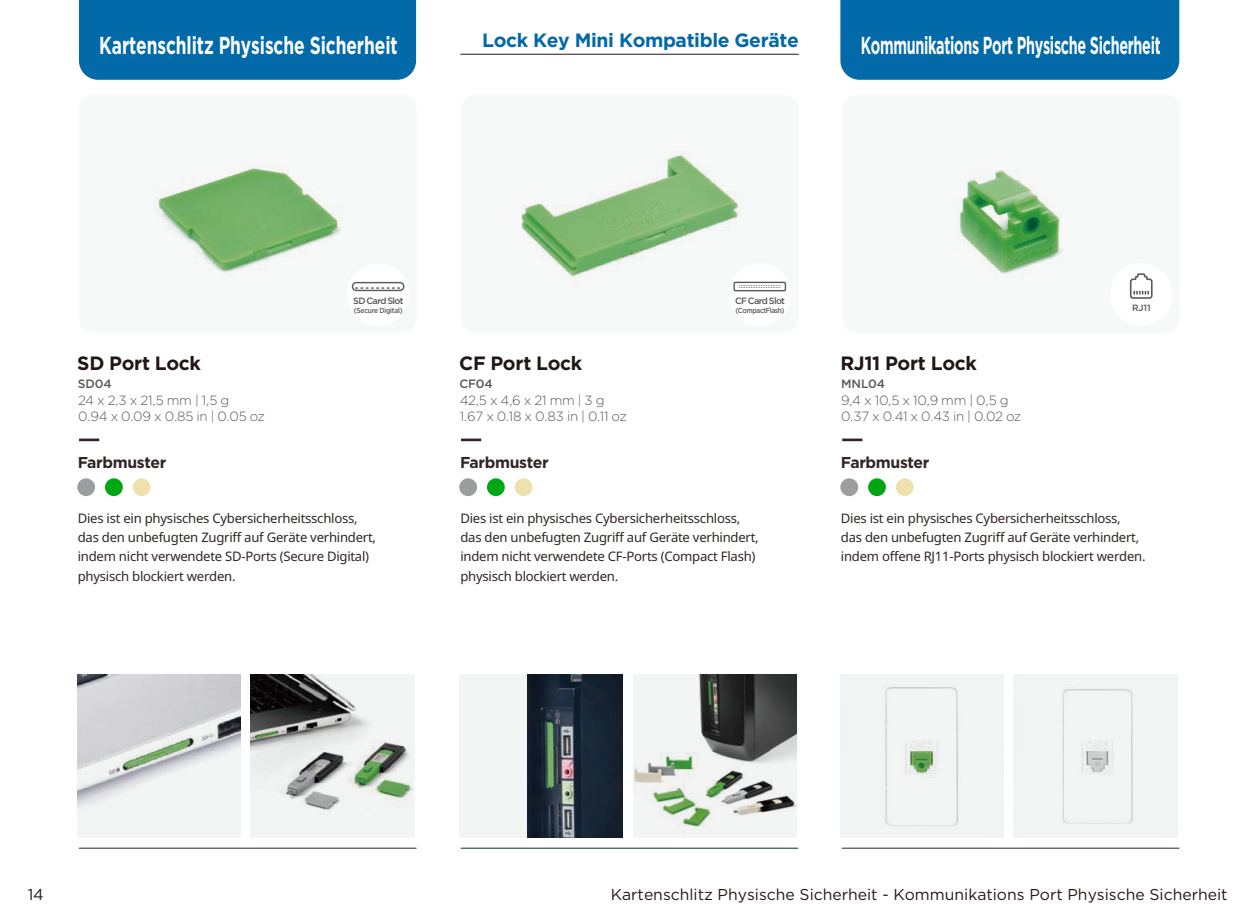
<style>
.page{position:relative;width:1256px;height:923px;background:#fff}
.page>*{position:absolute;margin:0;border:0;box-sizing:border-box;transform-origin:0 0}
.t1{font:700 24.5px "Gotham";letter-spacing:-.02em;color:#fff;scale:.59 1}
.t2{font:700 24.5px "Gotham";letter-spacing:-.02em;color:#fff;scale:.71 1}
.t3{font:700 19.25px "Gotham";letter-spacing:-.02em;color:#211714}
.t4{font:700 19.25px "Gotham";letter-spacing:-.02em;color:#0269a9}
.t5{font:15.75px "Gotham";color:#231815}
.t6{font:700 15.75px "Gotham";letter-spacing:-.025em;color:#2e2624}
.t7{font:300 13.3px/16.1px "Gotham";letter-spacing:-.02em;color:#595857}
.t8{font:13.12px/19.2px "Noto Sans";letter-spacing:-.02em;color:#2e2624}
.t9{font:500 12.08px "Gotham";letter-spacing:-.01em;color:#595857}
.t10{font:500 9.1px "Gotham";letter-spacing:-.07em;color:#595857}
.t11{font:500 7.35px "Gotham";letter-spacing:-.04em;color:#595857;scale:.9 1}
</style>
<div class="page">
<hr style="left:460px;top:847px;width:337px;height:1px;background:#2e2624">
<hr style="left:841px;top:847px;width:337px;height:1px;background:#2e2624">
<hr style="left:79px;top:847px;width:337px;height:1px;background:#2e2624">
<div style="left:79px;top:0;width:337px;height:80px;background:#036aaa"></div>
<div style="left:840px;top:0;width:338px;height:80px;background:#036aaa"></div>
<hr style="left:460px;top:54px;width:338px;height:1px;background:#211714">
<div style="left:459px;top:674px;width:163px;height:163px;background:#f3f4f4"></div>
<img style="left:527px;top:674px;width:95px;height:163px">
<img style="left:633px;top:674px;width:163px;height:163px">
<img style="left:251px;top:674px;width:164px;height:163px">
<img style="left:77px;top:674px;width:163px;height:163px">
<div style="left:840px;top:674px;width:163px;height:163px;background:#f3f4f4"></div>
<div style="left:1013px;top:674px;width:164px;height:163px;background:#f3f4f4"></div>
<div style="left:460px;top:95px;width:338px;height:238px;background:#f7f8f8;border-radius:15px"></div>
<img style="left:521px;top:154px;width:217px;height:123px">
<div style="left:728px;top:263px;width:63px;height:63px;background:#fff;border-radius:50%"></div>
<div style="left:733px;top:282px;width:53px;height:9px;border:1px solid #595857"></div>
<svg style="left:739px;top:285px;width:41px;height:3px"></svg>
<div style="left:459px;top:478px;width:18px;height:18px;background:#9a9e9e;border-radius:50%"></div>
<div style="left:487px;top:478px;width:17px;height:18px;background:#00a613;border-radius:50%"></div>
<div style="left:514px;top:478px;width:18px;height:18px;background:#ede2ae;border-radius:50%"></div>
<hr style="left:461px;top:438px;width:20px;height:3px;background:#2e2624">
<div style="left:842px;top:95px;width:337px;height:238px;background:#f7f8f8;border-radius:15px"></div>
<img style="left:954px;top:170px;width:108px;height:104px">
<div style="left:1109px;top:263px;width:63px;height:63px;background:#fff;border-radius:50%"></div>
<svg style="left:1129px;top:273px;width:23px;height:26px"></svg>
<div style="left:840px;top:478px;width:18px;height:18px;background:#9a9e9e;border-radius:50%"></div>
<div style="left:867px;top:478px;width:18px;height:18px;background:#00a613;border-radius:50%"></div>
<div style="left:895px;top:478px;width:18px;height:18px;background:#ede2ae;border-radius:50%"></div>
<hr style="left:842px;top:438px;width:20px;height:3px;background:#2e2624">
<div style="left:79px;top:95px;width:337px;height:238px;background:#f7f8f8;border-radius:15px"></div>
<img style="left:157px;top:165px;width:185px;height:107px">
<div style="left:346px;top:263px;width:63px;height:63px;background:#fff;border-radius:50%"></div>
<div style="left:352px;top:282px;width:52px;height:9px;border:1px solid #595857;border-radius:4px"></div>
<svg style="left:355px;top:287px;width:45px;height:2px"></svg>
<div style="left:77px;top:478px;width:18px;height:18px;background:#9a9e9e;border-radius:50%"></div>
<div style="left:105px;top:478px;width:18px;height:18px;background:#00a613;border-radius:50%"></div>
<div style="left:133px;top:478px;width:17px;height:18px;background:#ede2ae;border-radius:50%"></div>
<hr style="left:79px;top:438px;width:20px;height:3px;background:#2e2624">
<h2 class="t4" style="left:482px;top:29px;width:318px">Lock Key Mini Kompatible Geräte</h2>
<h1 class="t2" style="left:99px;top:31px;width:421px">Kartenschlitz Physische Sicherheit</h1>
<h1 class="t1" style="left:860px;top:31px;width:510px">Kommunikations Port Physische Sicherheit</h1>
<h2 class="t3" style="left:77px;top:352px;width:125px">SD Port Lock</h2>
<p class="t9" style="left:78px;top:376px;width:35px">SD04</p>
<p class="t7" style="left:78px;top:392px;width:188px">24 x 2,3 x 21,5 mm | 1,5 g<br>0.94 x 0.09 x 0.85 in | 0.05 oz</p>
<p class="t6" style="left:78px;top:453px;width:90px">Farbmuster</p>
<p class="t10" style="left:353px;top:296px;width:52px">SD Card Slot</p>
<p class="t11" style="left:354px;top:306px;width:56px">(Secure Digital)</p>
<p class="t8" style="left:78px;top:509px;width:300px">Dies ist ein physisches Cybersicherheitsschloss, das den unbefugten Zugriff auf Geräte verhindert, indem nicht verwendete SD-Ports (Secure Digital) physisch blockiert werden.</p>
<h2 class="t3" style="left:459px;top:352px;width:124px">CF Port Lock</h2>
<p class="t9" style="left:459px;top:376px;width:35px">CF04</p>
<p class="t7" style="left:459px;top:392px;width:168px">42,5 x 4,6 x 21 mm | 3 g<br>1.67 x 0.18 x 0.83 in | 0.11 oz</p>
<p class="t6" style="left:460px;top:453px;width:90px">Farbmuster</p>
<p class="t10" style="left:734px;top:296px;width:51px">CF Card Slot</p>
<p class="t11" style="left:735px;top:306px;width:56px">(CompactFlash)</p>
<p class="t8" style="left:460px;top:509px;width:300px">Dies ist ein physisches Cybersicherheitsschloss, das den unbefugten Zugriff auf Geräte verhindert, indem nicht verwendete CF-Ports (Compact Flash) physisch blockiert werden.</p>
<h2 class="t3" style="left:840px;top:352px;width:138px">RJ11 Port Lock</h2>
<p class="t9" style="left:840px;top:376px;width:45px">MNL04</p>
<p class="t7" style="left:840px;top:392px;width:181px">9,4 x 10,5 x 10,9 mm | 0,5 g<br>0.37 x 0.41 x 0.43 in | 0.02 oz</p>
<p class="t6" style="left:840px;top:453px;width:90px">Farbmuster</p>
<p class="t10" style="left:1131px;top:303px;width:20px">RJ11</p>
<p class="t8" style="left:840px;top:509px;width:306px">Dies ist ein physisches Cybersicherheitsschloss,<br>das den unbefugten Zugriff auf Geräte verhindert, indem offene RJ11-Ports physisch blockiert werden.</p>
<p class="t5" style="left:28px;top:886px;width:18px">14</p>
<p class="t5" style="left:610px;top:886px;width:618px">Kartenschlitz Physische Sicherheit - Kommunikations Port Physische Sicherheit</p>
</div>
